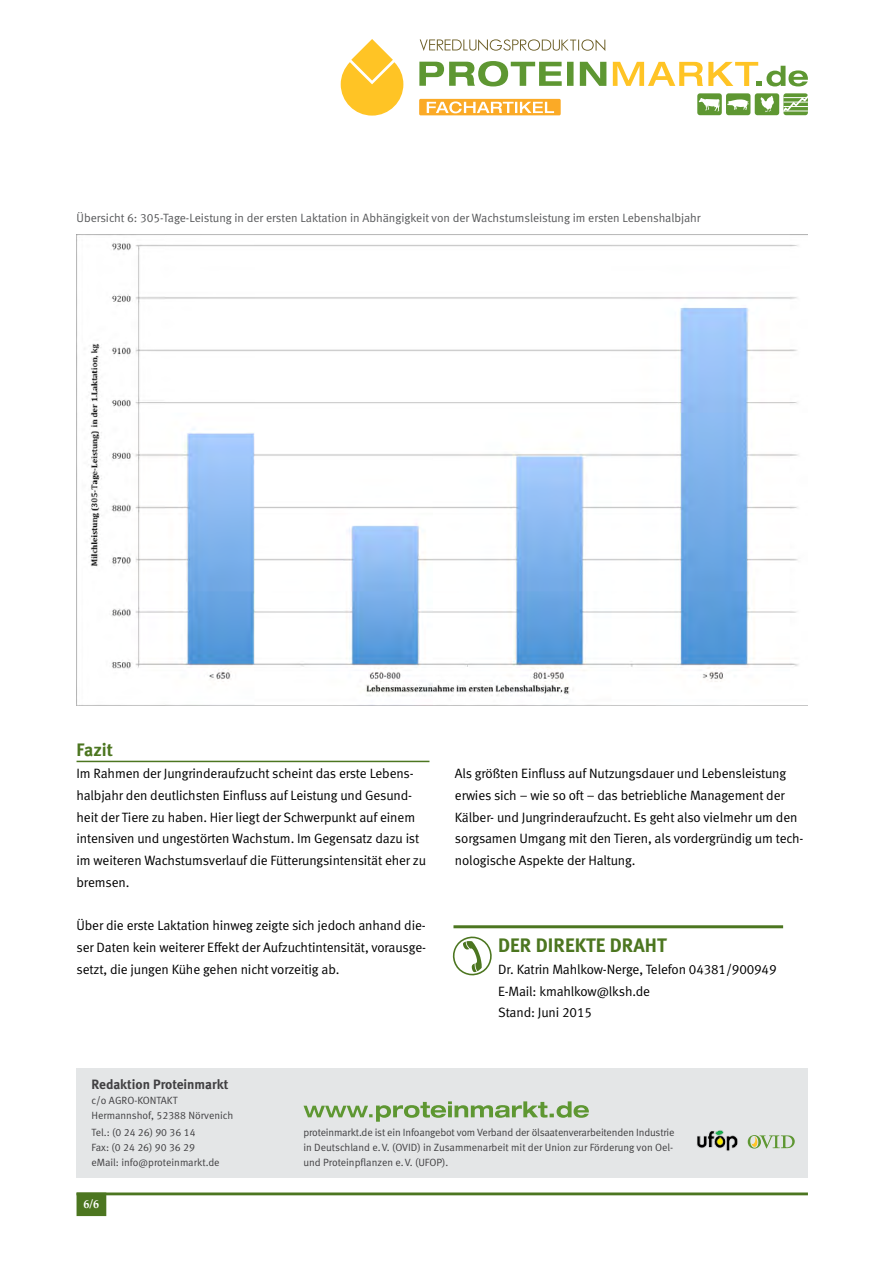
<style>
.page{position:relative;width:893px;height:1263px;background:#fff}
.page>*{position:absolute;margin:0;border:0;box-sizing:border-box;transform-origin:0 0}
.t1{font:19.5px "Meta Bold LF";letter-spacing:.005em;color:#4c7620}
.t2{font:18px "Meta Bold LF";color:#4c7620}
.t3{font:13.5px/21.8px "Meta Normal LF";letter-spacing:-.01em;color:#000}
.t4{font:13.5px "Meta Bold LF";color:#414042}
.t5{font:12px "Meta Normal LF";letter-spacing:-.005em;color:#58595b}
.t6{font:700 12px "Palatino Linotype";color:#fff}
.t7{font:10.5px/15px "Meta Normal LF";color:#414042}
</style>
<div class="page">
<hr style="left:77px;top:1192px;width:731px;height:3px;background:#4c7620">
<div style="left:77px;top:1192px;width:29px;height:24px;background:#4c7620;border:2px solid #4c7620"></div>
<svg style="left:419px;top:61px;width:143px;height:25px"></svg>
<div style="left:567px;top:62px;width:7px;height:24px;background:#5e9732"></div>
<svg style="left:580px;top:62px;width:26px;height:24px"></svg>
<svg style="left:341px;top:39px;width:62px;height:77px"></svg>
<svg style="left:420px;top:39px;width:185px;height:12px"></svg>
<div style="left:726px;top:93px;width:24px;height:22px;background:#5e9732;border-radius:3px"></div>
<svg style="left:727px;top:99px;width:21px;height:11px"></svg>
<div style="left:697px;top:93px;width:25px;height:22px;background:#5e9732;border-radius:3px"></div>
<svg style="left:699px;top:98px;width:21px;height:13px"></svg>
<div style="left:755px;top:93px;width:24px;height:22px;background:#5e9732;border-radius:3px"></div>
<svg style="left:760px;top:95px;width:14px;height:17px"></svg>
<div style="left:783px;top:93px;width:25px;height:22px;background:#5e9732;border-radius:3px"></div>
<svg style="left:783px;top:93px;width:25px;height:21px"></svg>
<svg style="left:613px;top:62px;width:195px;height:24px"></svg>
<div style="left:419px;top:99px;width:142px;height:16px;background:#fbaa26;border-radius:2px"></div>
<svg style="left:427px;top:101px;width:127px;height:12px"></svg>
<div style="left:77px;top:1068px;width:731px;height:110px;background:#e4e6e7"></div>
<svg style="left:304px;top:1101px;width:285px;height:21px;background:#b9ccad"></svg>
<svg style="left:748px;top:1135px;width:47px;height:13px"></svg>
<img style="left:692px;top:1128px;width:50px;height:27px">
<svg style="left:452px;top:936px;width:40px;height:40px"></svg>
<hr style="left:453px;top:925px;width:330px;height:3px;background:#4c7620">
<img style="left:77px;top:234px;width:731px;height:471px">
<hr style="left:77px;top:761px;width:352px;height:1px;background:#4c7620">
<p class="t5" style="left:77px;top:211px;width:626px">Übersicht 6: 305-Tage-Leistung in der ersten Laktation in Abhängigkeit von der Wachstumsleistung im ersten Lebenshalbjahr</p>
<h2 class="t2" style="left:77px;top:739px;width:38px">Fazit</h2>
<p class="t3" style="left:77px;top:762px;width:351px">Im Rahmen der Jungrinderaufzucht scheint das erste Lebens&shy;halbjahr den deutlichsten Einfluss auf Leistung und Gesund&shy;heit der Tiere zu haben. Hier liegt der Schwerpunkt auf einem intensiven und ungestörten Wachstum. Im Gegensatz dazu ist im weiteren Wachstumsverlauf die Fütterungsintensität eher zu bremsen.</p>
<p class="t3" style="left:77px;top:915px;width:351px;text-align:justify">Über die erste Laktation hinweg zeigte sich jedoch anhand die&shy;ser Daten kein weiterer Effekt der Aufzuchtintensität, vorausge&shy;setzt, die jungen Kühe gehen nicht vorzeitig ab.</p>
<p class="t3" style="left:455px;top:762px;width:350px">Als größten Einfluss auf Nutzungsdauer und Lebensleistung erwies sich – wie so oft – das betriebliche Management der Kälber- und Jungrinderaufzucht. Es geht also vielmehr um den sorgsamen Umgang mit den Tieren, als vordergründig um tech&shy;nologische Aspekte der Haltung.</p>
<h1 class="t1" style="left:498px;top:934px;width:170px">DER DIREKTE DRAHT</h1>
<p class="t3" style="left:498px;top:958px;width:280px">Dr. Katrin Mahlkow-Nerge, Telefon 04381/900949<br>E-Mail: kmahlkow@lksh.de<br>Stand: Juni 2015</p>
<p class="t4" style="left:91px;top:1076px;width:138px">Redaktion Proteinmarkt</p>
<p class="t7" style="left:91px;top:1093px;width:143px">c/o AGRO-KONTAKT<br>Hermannshof, 52388 Nörvenich</p>
<p class="t7" style="left:91px;top:1124px;width:130px">Tel.: (0 24 26) 90 36 14<br>Fax: (0 24 26) 90 36 29 eMail: info@proteinmarkt.de</p>
<p class="t7" style="left:303px;top:1124px;width:373px;text-align:justify">proteinmarkt.de ist ein Infoangebot vom Verband der ölsaatenverarbeitenden Industrie in Deutschland e.V. (OVID) in Zusammenarbeit mit der Union zur Förderung von Oel&shy;und Proteinpflanzen e.V. (UFOP).</p>
<p class="t6" style="left:84px;top:1195px;width:17px">6/6</p>
</div>
